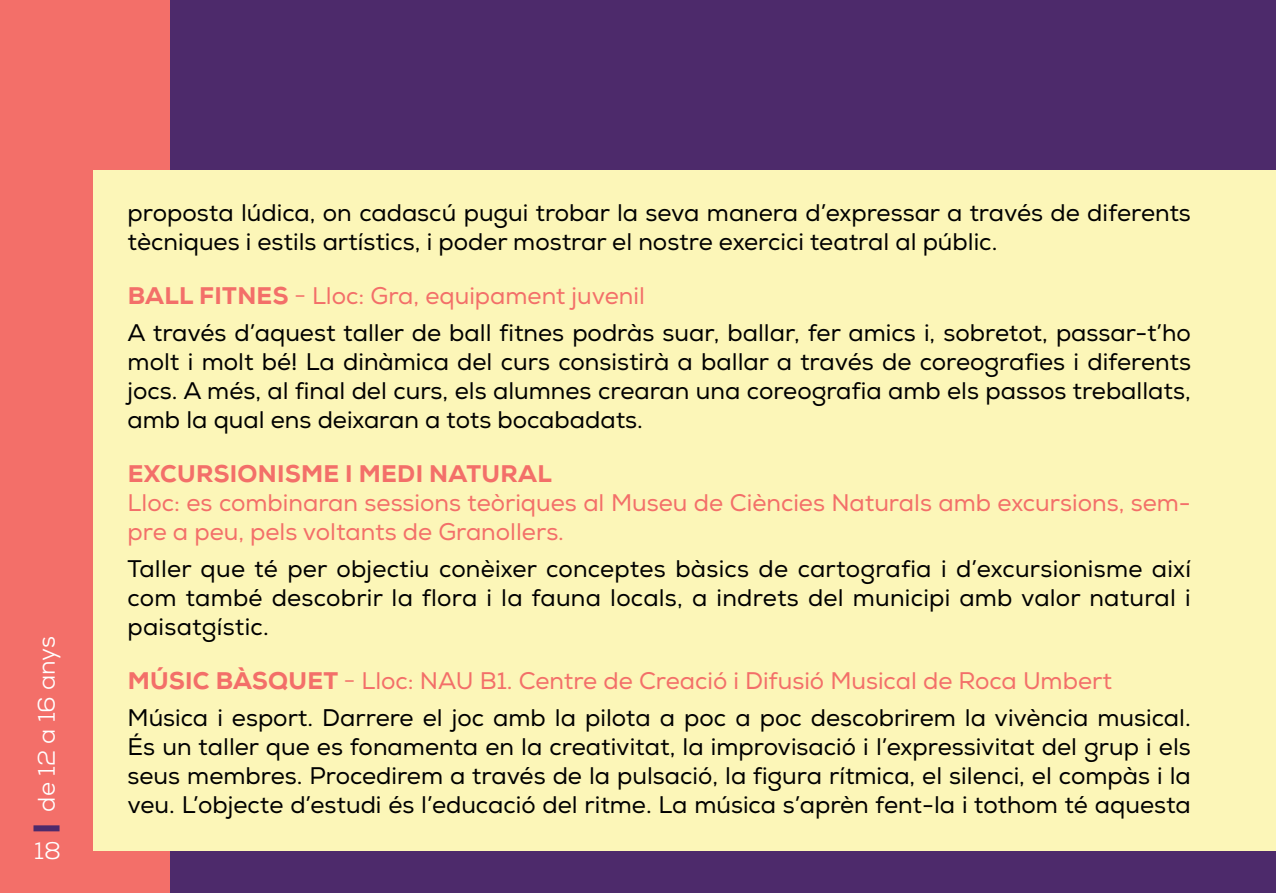
<style>
.page{position:relative;width:1276px;height:893px;background:#f36f69}
.page>*{position:absolute;margin:0;border:0;box-sizing:border-box;transform-origin:0 0}
.t1{font:24px/28.8px "Nexa";color:#000;text-align:justify}
.t2{font:24px/28.8px "Nexa";color:#f36f69}
.t3{font:800 24px "Nexa";letter-spacing:.015em;color:#f36f69}
.t4{font:24px "Nexa";color:#fff}
.s1{color:#f36f69}
.s2{font-weight:400}
</style>
<div class="page">
<div style="left:170px;top:0;width:1106px;height:893px;background:#4d2a6b"></div>
<div style="left:94px;top:170px;width:1182px;height:680px;background:#fcf6b8"></div>
<div style="left:33px;top:825px;width:27px;height:6px;background:#4d2a6b"></div>
<hr style="left:1275px;top:0;width:1px;height:893px;background:#4d2a6b">
<p class="t4" style="left:31px;top:812px;width:177px;rotate:-90deg">de 12 a 16 anys</p>
<p class="t4" style="left:34px;top:836px;width:28px">18</p>
<p class="t1" style="left:128px;top:199px;width:1064px">proposta lúdica, on cadascú pugui trobar la seva manera d’expressar a través de diferents tècniques i estils artístics, i poder mostrar el nostre exercici teatral al públic.</p>
<p class="t3" style="left:128px;top:280px;width:127px">BALL FITNES</p>
<p class="t1" style="left:128px;top:278px;width:1064px;line-height:37.2px;text-indent:167px"><span class="s1">-</span> <span class="s1">Lloc: Gra, equipament juvenil<br></span>A través d’aquest taller de ball fitnes podràs suar, ballar, fer amics i, sobretot, passar-t’ho</p>
<p class="t1" style="left:128px;top:348px;width:1065px">molt i molt bé! La dinàmica del curs consistirà a ballar a través de coreografies i diferents jocs. A més, al final del curs, els alumnes crearan una coreografia amb els passos treballats, amb la qual ens deixaran a tots bocabadats.</p>
<p class="t3" style="left:128px;top:458px;width:147px">EXCURSIONISME</p>
<p class="t3" style="left:345px;top:458px;width:30px">I MEDI</p>
<p class="t3" style="left:429px;top:458px;width:124px">NATURAL</p>
<p class="t2" style="left:128px;top:489px;width:1064px">Lloc: es combinaran sessions teòriques al M useu de Ciències Naturals amb excursions, sem&shy;pre a peu, pels voltants de Granollers.</p>
<p class="t1" style="left:128px;top:555px;width:1065px">Taller que té per objectiu conèixer conceptes bàsics de cartografia i d’excursionisme així com també descobrir la flora i la fauna locals, a indrets del municipi amb valor natural i paisatgístic.</p>
<p class="t3" style="left:128px;top:665px;width:310px">MÚSIC BÀSQUET <span class="s2">-</span> <span class="s2">Lloc: NAU</span></p>
<p class="t2" style="left:480px;top:667px;width:633px">B1. Centre de Creació i Difusió M usical de Roca U mbert</p>
<p class="t1" style="left:128px;top:704px;width:1064px">M úsica i esport. Darrere el joc amb la pilota a poc a poc descobrirem la vivència musical.<br>És un taller que es fonamenta en la creativitat, la improvisació i l’expressivitat del grup i els seus membres. Procedirem a través de la pulsació, la figura rítmica, el silenci, el compàs i la veu. L’objecte d’estudi és l’educació del ritme. La música s’aprèn fent-la i tothom té aquesta</p>
</div>
